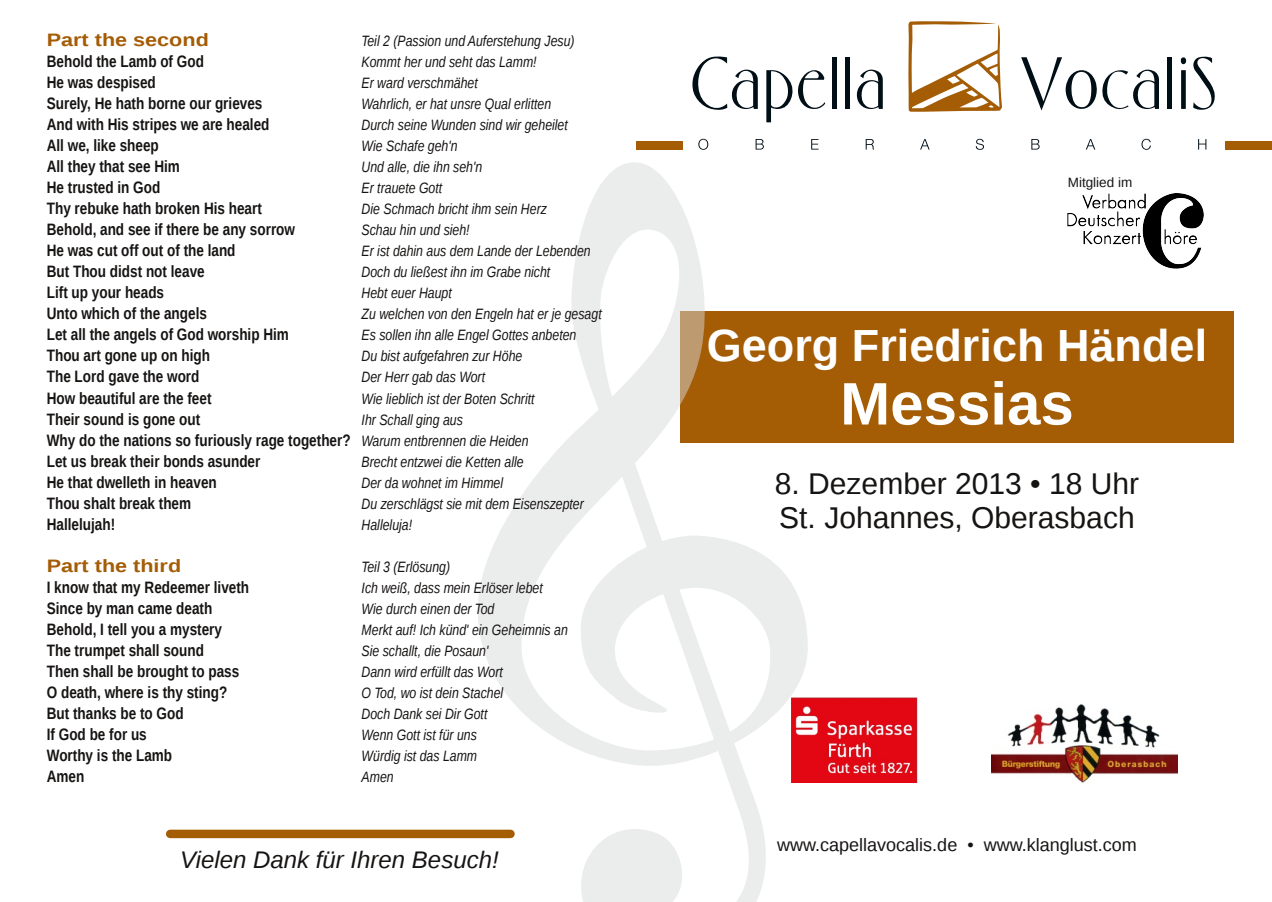
<style>
.page{position:relative;width:1272px;height:902px;background:#fff}
.page>*{position:absolute;margin:0;border:0;box-sizing:border-box;transform-origin:0 0}
.t1{font:700 60px "Liberation Sans";color:#fff}
.t2{font:700 45px "Liberation Sans";color:#fff}
.t3{font:30px/34.5px "Liberation Sans";color:#161413}
.t4{font:italic 24px "Liberation Sans";color:#161413}
.t5{font:18px "Liberation Sans";color:#161413}
.t6{font:700 18px "Liberation Sans";color:#a45c05;scale:1.2 1}
.t7{font:700 16.5px/21px "Liberation Sans Narrow";color:#161413}
.t8{font:italic 15px/21px "Liberation Sans Narrow";color:#161413}
.t9{font:13.5px "Liberation Sans";color:#161413}
</style>
<div class="page">
<div style="left:680px;top:310px;width:553px;height:132px;background:#a45c05"></div>
<svg style="left:476px;top:162px;width:332px;height:739px"></svg>
<img style="left:1067px;top:194px;width:136px;height:74px">
<svg style="left:698px;top:139px;width:10px;height:11px"></svg>
<svg style="left:755px;top:139px;width:8px;height:10px"></svg>
<svg style="left:811px;top:139px;width:7px;height:10px"></svg>
<svg style="left:865px;top:139px;width:9px;height:10px"></svg>
<svg style="left:920px;top:139px;width:9px;height:10px"></svg>
<svg style="left:975px;top:139px;width:9px;height:11px"></svg>
<svg style="left:1031px;top:139px;width:8px;height:10px"></svg>
<svg style="left:1086px;top:139px;width:9px;height:10px"></svg>
<svg style="left:1141px;top:139px;width:9px;height:11px"></svg>
<svg style="left:1198px;top:139px;width:8px;height:10px"></svg>
<svg style="left:692px;top:56px;width:65px;height:54px"></svg>
<svg style="left:766px;top:70px;width:59px;height:52px"></svg>
<div style="left:831px;top:57px;width:5px;height:52px;background:#000e16"></div>
<hr style="left:845px;top:57px;width:4px;height:52px;background:#000e16">
<svg style="left:856px;top:69px;width:26px;height:40px"></svg>
<svg style="left:1021px;top:57px;width:137px;height:54px"></svg>
<div style="left:1167px;top:57px;width:5px;height:52px;background:#000e16"></div>
<svg style="left:1180px;top:57px;width:6px;height:52px"></svg>
<svg style="left:1193px;top:57px;width:22px;height:53px"></svg>
<svg style="left:908px;top:21px;width:94px;height:91px"></svg>
<div style="left:636px;top:141px;width:46px;height:8px;background:#a45c05"></div>
<div style="left:1225px;top:141px;width:46px;height:8px;background:#a45c05"></div>
<img style="left:991px;top:704px;width:185px;height:78px">
<img style="left:791px;top:697px;width:127px;height:85px">
<div style="left:170px;top:829px;width:340px;height:9px;background:#a45c05"></div>
<p class="t6" style="left:47px;top:30px;width:137px">Part the second</p>
<p class="t7" style="left:47px;top:51px;width:305px">Behold the Lamb of God<br>He was despised<br>Surely, He hath borne our grieves<br>And with His stripes we are healed<br>All we, like sheep<br>All they that see Him<br>He trusted in God<br>Thy rebuke hath broken His heart<br>Behold, and see if there be any sorrow<br>He was cut off out of the land<br>But Thou didst not leave<br>Lift up your heads<br>Unto which of the angels<br>Let all the angels of God worship Him<br>Thou art gone up on high<br>The Lord gave the word<br>How beautiful are the feet<br>Their sound is gone out<br>Why do the nations so furiously rage together?<br>Let us break their bonds asunder<br>He that dwelleth in heaven<br>Thou shalt break them<br>Hallelujah!</p>
<p class="t6" style="left:47px;top:555px;width:113px">Part the third</p>
<p class="t7" style="left:47px;top:576px;width:204px">I know that my Redeemer liveth<br>Since by man came death<br>Behold, I tell you a mystery<br>The trumpet shall sound<br>Then shall be brought to pass<br>O death, where is thy sting?<br>But thanks be to God<br>If God be for us<br>Worthy is the Lamb<br>Amen</p>
<p class="t8" style="left:361px;top:31px;width:242px">Teil 2 (Passion und Auferstehung Jesu)<br>Kommt her und seht das Lamm!<br>Er ward verschmähet<br>Wahrlich, er hat unsre Qual erlitten<br>Durch seine Wunden sind wir geheilet<br>Wie Schafe geh'n<br>Und alle, die ihn seh'n<br>Er trauete Gott<br>Die Schmach bricht ihm sein Herz<br>Schau hin und sieh!<br>Er ist dahin aus dem Lande der Lebenden<br>Doch du ließest ihn im Grabe nicht<br>Hebt euer Haupt<br>Zu welchen von den Engeln hat er je gesagt<br>Es sollen ihn alle Engel Gottes anbeten<br>Du bist aufgefahren zur Höhe<br>Der Herr gab das Wort<br>Wie lieblich ist der Boten Schritt<br>Ihr Schall ging aus<br>Warum entbrennen die Heiden<br>Brecht entzwei die Ketten alle<br>Der da wohnet im Himmel<br>Du zerschlägst sie mit dem Eisenszepter<br>Halleluja!</p>
<p class="t8" style="left:361px;top:556px;width:208px">Teil 3 (Erlösung)<br>Ich weiß, dass mein Erlöser lebet<br>Wie durch einen der Tod<br>Merkt auf! Ich künd' ein Geheimnis an<br>Sie schallt, die Posaun'<br>Dann wird erfüllt das Wort<br>O Tod, wo ist dein Stachel<br>Doch Dank sei Dir Gott<br>Wenn Gott ist für uns<br>Würdig ist das Lamm<br>Amen</p>
<h3 class="t4" style="left:180px;top:845px;width:320px">Vielen Dank für Ihren Besuch!</h3>
<p class="t9" style="left:1067px;top:174px;width:66px">Mitglied im</p>
<h2 class="t2" style="left:706px;top:319px;width:502px">Georg Friedrich Händel</h2>
<h1 class="t1" style="left:840px;top:368px;width:235px">Messias</h1>
<h3 class="t3" style="left:774px;top:466px;width:366px">8. Dezember 2013 • 18 Uhr<br>St. Johannes, Oberasbach</h3>
<p class="t5" style="left:777px;top:834px;width:361px">www.capellavocalis.de • www.klanglust.com</p>
</div>
